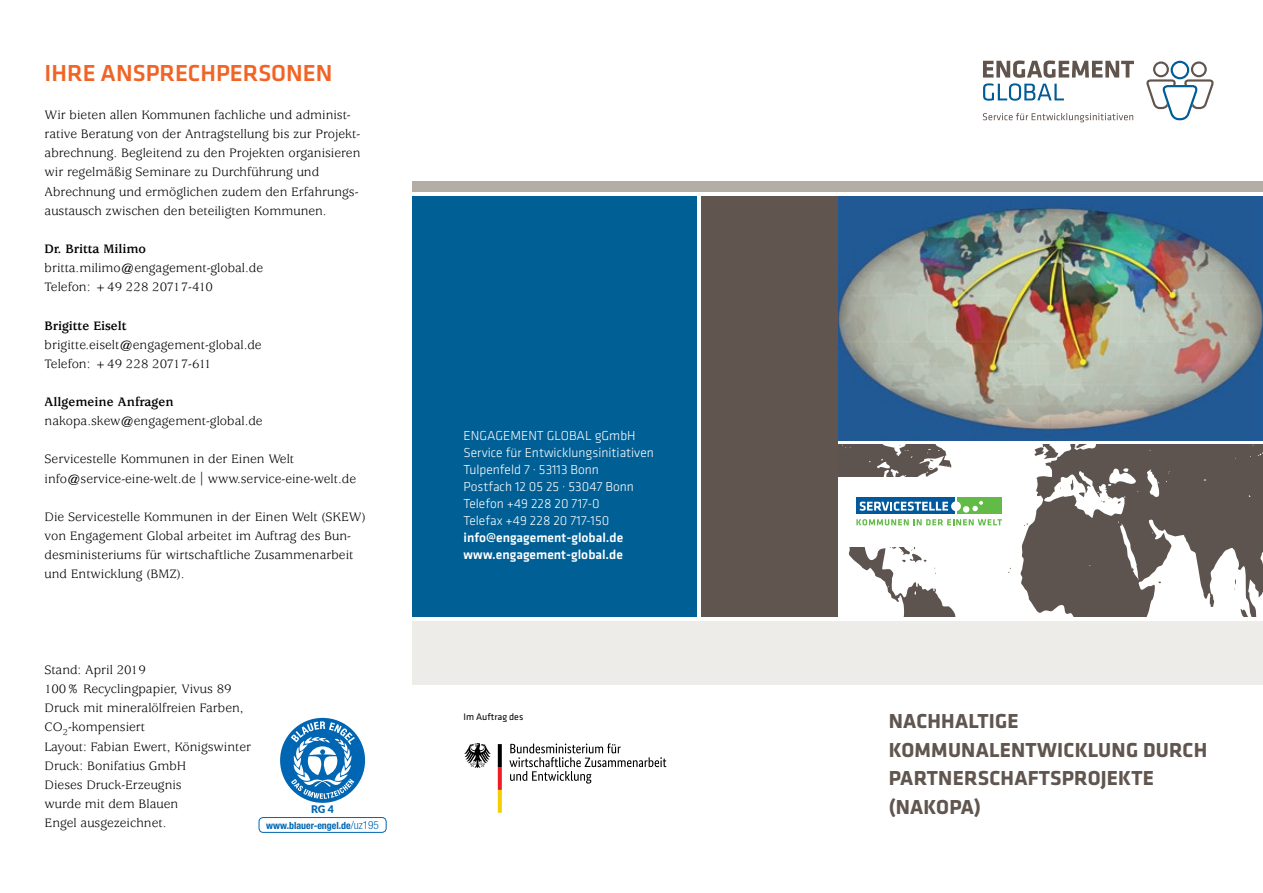
<style>
.page{position:relative;width:1263px;height:893px;background:#fff}
.page>*{position:absolute;margin:0;border:0;box-sizing:border-box;transform-origin:0 0}
.H1-orange{font:500 24px "Klavika Basic";color:#f06426}
.Titel{font:700 21px/28.5px "Klavika Basic";letter-spacing:.01em;color:#60554f}
.Ohne_Abstand{font:13.5px/19.2px "Usherwood Std";color:#000}
.Fließtext{font:13.5px/19.2px "Usherwood Std";color:#000}
.Impressum_Light{font:300 13.5px "Klavika Basic";color:#fff}
.Impressum_Medium{font:300 13.5px "Klavika Basic";color:#fff}
.Impressum_Medium-2{font:500 13.5px "Klavika Basic";color:#fff}
.Ohne_Abstand-2{font:700 13.5px "Usherwood Std";color:#000}
.t1{font:900 10.5px "Lato";color:#0066b3}
.t2{font:700 condensed 9.9px "Helvetica Neue";color:#0066b3}
.t3{font:9.75px "Klavika Basic";color:#000}
.s1{font-weight:300;font-size:11.25px}
</style>
<div class="page">
<svg style="left:838px;top:444px;width:425px;height:173px;fill:#5d5450"></svg>
<svg style="left:1146px;top:61px;width:67px;height:59px"></svg>
<svg style="left:983px;top:60px;width:151px;height:41px"></svg>
<svg style="left:983px;top:113px;width:150px;height:9px"></svg>
<div style="left:412px;top:621px;width:851px;height:64px;background:#eeece8"></div>
<div style="left:412px;top:181px;width:851px;height:10px;background:#b4ada5"></div>
<div style="left:412px;top:196px;width:285px;height:421px;background:#005f95"></div>
<div style="left:838px;top:477px;width:182px;height:69px;background:#fff"></div>
<img style="left:838px;top:196px;width:425px;height:244px">
<div style="left:856px;top:497px;width:99px;height:17px;background:#00599d"></div>
<div style="left:957px;top:497px;width:45px;height:17px;background:#62bb46"></div>
<div style="left:951px;top:501px;width:10px;height:10px;background:#fff;border-radius:50%"></div>
<div style="left:963px;top:506px;width:6px;height:7px;background:#fff;border-radius:50%"></div>
<svg style="left:972px;top:501px;width:11px;height:10px"></svg>
<svg style="left:860px;top:502px;width:88px;height:9px"></svg>
<svg style="left:856px;top:519px;width:146px;height:6px"></svg>
<div style="left:702px;top:196px;width:136px;height:421px;background:#60554f"></div>
<svg style="left:280px;top:718px;width:85px;height:85px"></svg>
<div style="left:259px;top:817px;width:127px;height:16px;border:1px solid #0066b3;border-radius:4px"></div>
<svg style="left:509px;top:743px;width:157px;height:41px"></svg>
<svg style="left:464px;top:743px;width:27px;height:25px"></svg>
<svg style="left:498px;top:744px;width:4px;height:69px"></svg>
<h1 class="H1-orange" style="left:45px;top:57px;width:289px">IHRE ANSPRECHPERSONEN</h1>
<p class="Fließtext" style="left:45px;top:106px;width:317px">Wir bieten allen Kommunen fachliche und administ&shy;rative Beratung von der Antragstellung bis zur Projekt&shy;abrechnung. Begleitend zu den Projekten organisieren wir regelmäßig Seminare zu Durchführung und Abrechnung und ermöglichen zudem den Erfahrungs&shy;austausch zwischen den beteiligten Kommunen.</p>
<p class="Ohne_Abstand-2" style="left:45px;top:241px;width:103px">Dr. Britta Milimo</p>
<p class="Ohne_Abstand" style="left:45px;top:259px;width:220px">britta.milimo@engagement-global.de</p>
<p class="Ohne_Abstand" style="left:45px;top:278px;width:170px">Telefon: +49 228 20717-410</p>
<p class="Ohne_Abstand-2" style="left:45px;top:318px;width:83px">Brigitte Eiselt</p>
<p class="Ohne_Abstand" style="left:45px;top:335px;width:219px">brigitte.eiselt@engagement-global.de</p>
<p class="Ohne_Abstand" style="left:45px;top:354px;width:168px">Telefon: +49 228 20717-611</p>
<p class="Ohne_Abstand-2" style="left:45px;top:394px;width:131px">Allgemeine Anfragen</p>
<p class="Ohne_Abstand" style="left:45px;top:412px;width:220px">nakopa.skew@engagement-global.de</p>
<p class="Ohne_Abstand" style="left:45px;top:450px;width:313px">Servicestelle Kommunen in der Einen Welt info@service-eine-welt.de | www.service-eine-welt.de</p>
<p class="Ohne_Abstand" style="left:45px;top:508px;width:323px">Die Servicestelle Kommunen in der Einen Welt (SKEW) von Engagement Global arbeitet im Auftrag des Bun&shy;desministeriums für wirtschaftliche Zusammenarbeit und Entwicklung (BMZ).</p>
<p class="Ohne_Abstand" style="left:45px;top:661px;width:103px">Stand: April 2019</p>
<p class="Ohne_Abstand" style="left:45px;top:680px;width:189px">100% Recyclingpapier, Vivus 89</p>
<p class="Ohne_Abstand" style="left:45px;top:699px;width:200px">Druck mit mineralölfreien Farben,<br>CO<sub>2</sub>-kompensiert</p>
<p class="Ohne_Abstand" style="left:45px;top:737px;width:208px">Layout: Fabian Ewert, Königswinter</p>
<p class="Ohne_Abstand" style="left:45px;top:756px;width:143px">Druck: Bonifatius GmbH</p>
<p class="Ohne_Abstand" style="left:45px;top:775px;width:138px">Dieses Druck-Erzeugnis</p>
<p class="Ohne_Abstand" style="left:45px;top:795px;width:135px">wurde mit dem Blauen</p>
<p class="Ohne_Abstand" style="left:45px;top:814px;width:123px">Engel ausgezeichnet.</p>
<p class="t1" style="left:311px;top:801px;width:24px">RG 4</p>
<p class="t2" style="left:266px;top:819px;width:114px">www.blauer-engel.de<span class="s1">/uz195</span></p>
<p class="Impressum_Medium" style="left:463px;top:427px;width:174px">ENGAGEMENT GLOBAL gGmbH</p>
<p class="Impressum_Medium" style="left:463px;top:444px;width:192px">Service für Entwicklungsinitiativen</p>
<p class="Impressum_Light" style="left:463px;top:461px;width:137px">Tulpenfeld 7 · 53113 Bonn</p>
<p class="Impressum_Light" style="left:463px;top:479px;width:172px">Postfach 12 05 25 · 53047 Bonn</p>
<p class="Impressum_Light" style="left:463px;top:496px;width:138px">Telefon +49 228 20 717-0</p>
<p class="Impressum_Light" style="left:463px;top:513px;width:147px">Telefax +49 228 20 717-150</p>
<p class="Impressum_Medium-2" style="left:463px;top:529px;width:161px">info@engagement-global.de</p>
<p class="Impressum_Medium-2" style="left:463px;top:546px;width:161px">www.engagement-global.de</p>
<p class="t3" style="left:463px;top:710px;width:61px">Im Auftrag des</p>
<h1 class="Titel" style="left:889px;top:706px;width:132px">NACHHALTIGE</h1>
<h1 class="Titel" style="left:889px;top:734px;width:320px">KOMMUNALENTWICKLUNG DURCH<br>PARTNERSCHAFTSPROJEKTE (NAKOPA)</h1>
</div>
